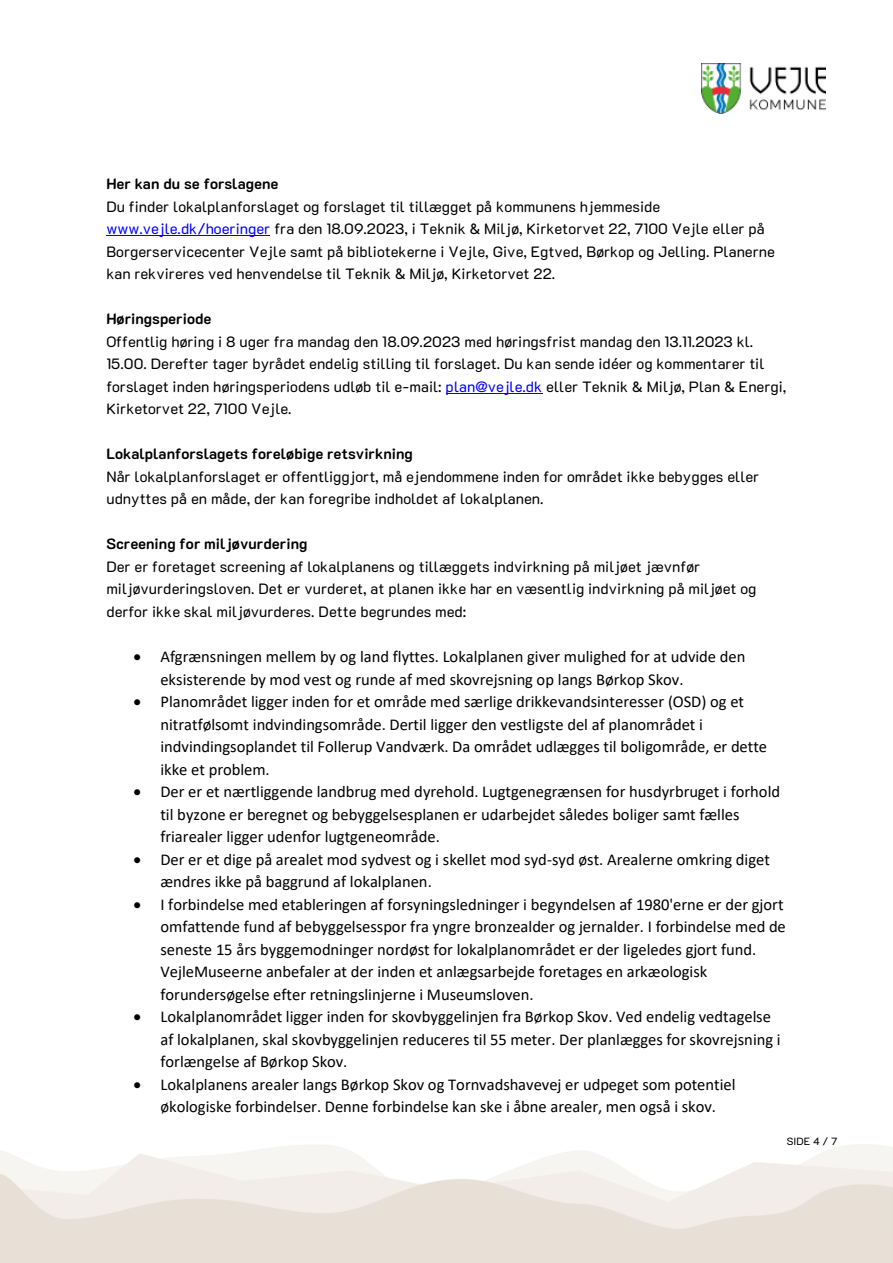
<style>
.page{position:relative;width:893px;height:1263px;background:#fff}
.page>*{position:absolute;margin:0;border:0;box-sizing:border-box;transform-origin:0 0}
.t1{font:16.5px/22.5px "Calibri";color:#000}
.t2{font:15px/22.5px "K2 D";color:#000}
.t3{font:700 15px "K2 D";color:#000}
.t4{font:10.5px "K2 D";color:#000}
.s1{color:#00f}
</style>
<div class="page">
<img style="left:702px;top:64px;width:123px;height:49px">
<hr style="left:106px;top:235px;width:164px;height:1px;background:#00f">
<hr style="left:446px;top:393px;width:96px;height:1px;background:#00f">
<p class="t3" style="left:106px;top:174px;width:174px">Her kan du se forslagene</p>
<p class="t2" style="left:106px;top:195px;width:670px">Du finder lokalplanforslaget og forslaget til tillægget på kommunens hjemmeside <span class="s1">www.vejle.dk/hoeringer</span> fra den 18.09.2023, i Teknik &amp; Miljø, Kirketorvet 22, 7100 Vejle eller på Borgerservicecenter Vejle samt på bibliotekerne i Vejle, Give, Egtved, Børkop og Jelling. Planerne kan rekvireres ved henvendelse til Teknik &amp; Miljø, Kirketorvet 22.</p>
<h1 class="t3" style="left:106px;top:309px;width:107px">Høringsperiode</h1>
<p class="t2" style="left:106px;top:330px;width:681px">Offentlig høring i 8 uger fra mandag den 18.09.2023 med høringsfrist mandag den 13.11.2023 kl.<br>15.00. Derefter tager byrådet endelig stilling til forslaget. Du kan sende idéer og kommentarer til forslaget inden høringsperiodens udløb til e-mail: <span class="s1">plan@vejle.dk</span> eller Teknik &amp; Miljø, Plan &amp; Energi, Kirketorvet 22, 7100 Vejle.</p>
<h1 class="t3" style="left:106px;top:444px;width:308px">Lokalplanforslagets foreløbige retsvirkning</h1>
<p class="t2" style="left:106px;top:465px;width:654px">Når lokalplanforslaget er offentliggjort, må ejendommene inden for området ikke bebygges eller udnyttes på en måde, der kan foregribe indholdet af lokalplanen.</p>
<p class="t3" style="left:106px;top:534px;width:203px">Screening for miljøvurdering</p>
<p class="t2" style="left:106px;top:555px;width:652px">Der er foretaget screening af lokalplanens og tillæggets indvirkning på miljøet jævnfør miljøvurderingsloven. Det er vurderet, at planen ikke har en væsentlig indvirkning på miljøet og derfor ikke skal miljøvurderes. Dette begrundes med:</p>
<p class="t1" style="left:160px;top:647px;width:587px;text-indent:-27px">• Afgrænsningen mellem by og land flyttes. Lokalplanen giver mulighed for at udvide den eksisterende by mod vest og runde af med skovrejsning op langs Børkop Skov.</p>
<p class="t1" style="left:160px;top:692px;width:608px;text-indent:-27px">• Planområdet ligger inden for et område med særlige drikkevandsinteresser (OSD) og et nitratfølsomt indvindingsområde. Dertil ligger den vestligste del af planområdet i indvindingsoplandet til Follerup Vandværk. Da området udlægges til boligområde, er dette ikke et problem.</p>
<p class="t1" style="left:160px;top:782px;width:621px;text-indent:-27px">• Der er et nærtliggende landbrug med dyrehold. Lugtgenegrænsen for husdyrbruget i forhold til byzone er beregnet og bebyggelsesplanen er udarbejdet således boliger samt fælles friarealer ligger udenfor lugtgeneområde.</p>
<p class="t1" style="left:160px;top:849px;width:611px;text-indent:-27px">• Der er et dige på arealet mod sydvest og i skellet mod syd-syd øst. Arealerne omkring diget ændres ikke på baggrund af lokalplanen.</p>
<p class="t1" style="left:160px;top:894px;width:627px;text-indent:-27px">• I forbindelse med etableringen af forsyningsledninger i begyndelsen af 1980'erne er der gjort omfattende fund af bebyggelsesspor fra yngre bronzealder og jernalder. I forbindelse med de seneste 15 års byggemodninger nordøst for lokalplanområdet er der ligeledes gjort fund.<br>VejleMuseerne anbefaler at der inden et anlægsarbejde foretages en arkæologisk forundersøgelse efter retningslinjerne i Museumsloven.</p>
<p class="t1" style="left:160px;top:1007px;width:622px;text-indent:-27px">• Lokalplanområdet ligger inden for skovbyggelinjen fra Børkop Skov. Ved endelig vedtagelse af lokalplanen, skal skovbyggelinjen reduceres til 55 meter. Der planlægges for skovrejsning i forlængelse af Børkop Skov.</p>
<p class="t1" style="left:133px;top:1074px;width:604px;text-align:center">• Lokalplanens arealer langs Børkop Skov og Tornvadshavevej er udpeget som potentiel økologiske forbindelser. Denne forbindelse kan ske i åbne arealer, men også i skov.</p>
<p class="t4" style="left:787px;top:1133px;width:52px">SIDE 4 / 7</p>
</div>
